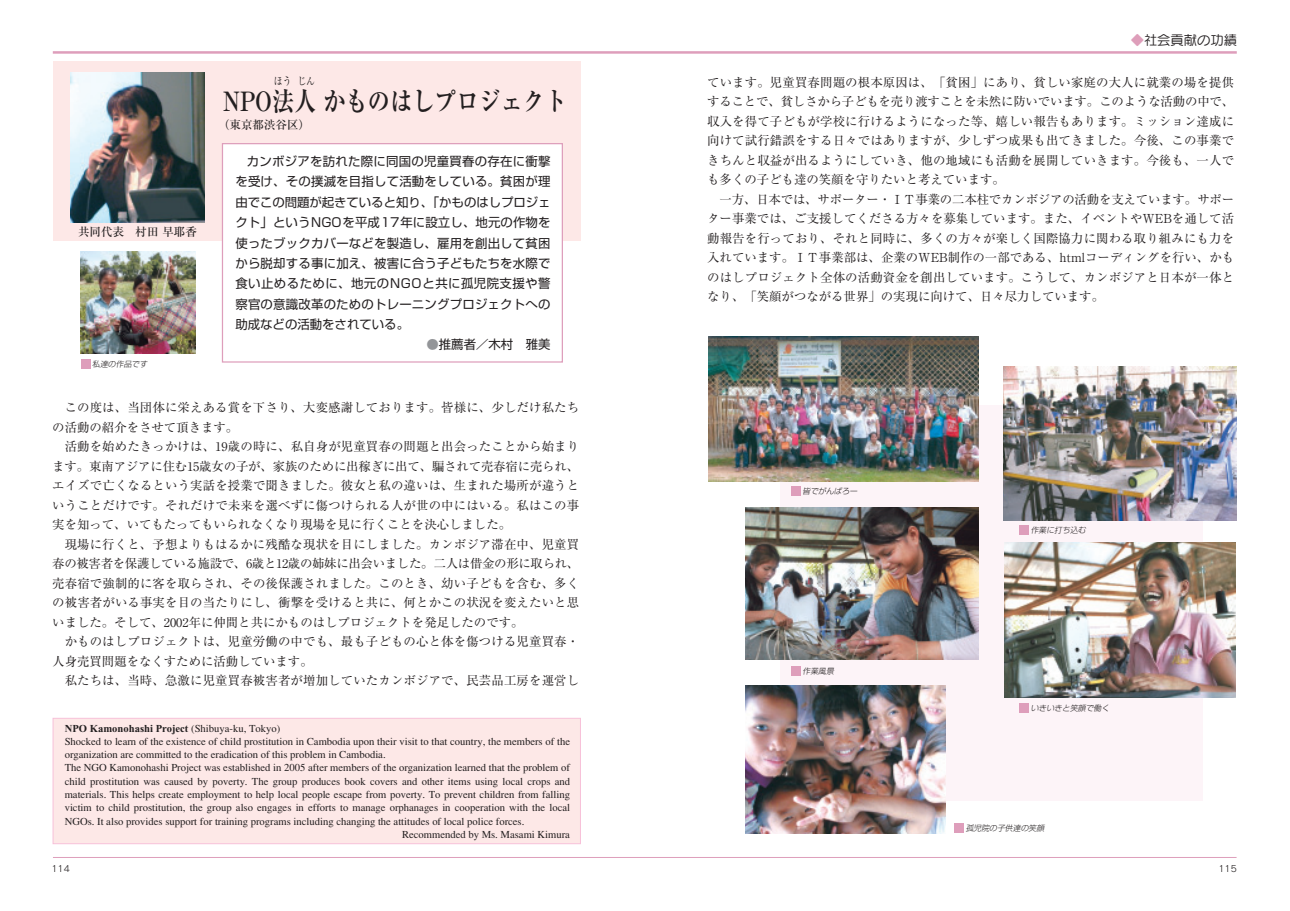
<style>
.page{position:relative;width:1290px;height:911px;background:#fff}
.page>*{position:absolute;margin:0;border:0;box-sizing:border-box;transform-origin:0 0}
.t1{font:700 26.62px "Ryumin";color:#231f20;scale:.83 1}
.t2{font:13.25px "Seurat CID M";color:#231f20}
.t3{font:12.38px/19.5px "Ryumin";letter-spacing:.01em;color:#231f20;text-align:justify}
.t4{font:12.38px/20.4px "Shin Go";letter-spacing:.015em;color:#231f20;text-align:justify}
.t5{font:500 11.5px "Ryumin";color:#231f20}
.t6{font:300 10.62px "Ryumin";color:#231f20}
.t7{font:700 10.62px "Times New Roman";color:#231f20}
.t8{font:10.62px "Ryumin";color:#231f20;scale:.83 1}
.t9{font:8.88px "Rodin CID M";color:#231f20}
.t10{font:italic 300 7.75px "Shin Go";color:#231f20}
.s1{color:#939598}
.s2{font-family:"Ryumin";font-weight:300}
.s3{color:#de9eba}
</style>
<div class="page">
<img style="left:52px;top:51px;width:1185px;height:807px">
<p class="t8" style="left:274px;top:77px;width:51px">ほう じん</p>
<h1 class="t1" style="left:223px;top:92px;width:416px">NPO法人 かものはしプロジェクト</h1>
<p class="t5" style="left:78px;top:227px;width:120px">共同代表　村田 早耶香</p>
<p class="t10" style="left:92px;top:361px;width:58px">私達の作品です</p>
<p class="t5" style="left:218px;top:121px;width:94px">（東京都渋谷区）</p>
<p class="t4" style="left:235px;top:152px;width:317px;text-indent:12px">カンボジアを訪れた際に同国の児童買春の存在に衝撃を受け、その撲滅を目指して活動をしている。貧困が理由でこの問題が起きていると知り、「かものはしプロジェクト」というNGOを平成17年に設立し、地元の作物を使ったブックカバーなどを製造し、雇用を創出して貧困から脱却する事に加え、被害に合う子どもたちを水際で食い止めるために、地元のNGOと共に孤児院支援や警察官の意識改革のためのトレーニングプロジェクトへの助成などの活動をされている。</p>
<p class="t4" style="left:426px;top:336px;width:126px"><span class="s1">●</span>推薦者／木村　雅美</p>
<p class="t3" style="left:52px;top:399px;width:528px;text-indent:12px">この度は、当団体に栄えある賞を下さり、大変感謝しております。皆様に、少しだけ私たちの活動の紹介をさせて頂きます。</p>
<p class="t3" style="left:52px;top:438px;width:528px;text-indent:12px">活動を始めたきっかけは、19歳の時に、私自身が児童買春の問題と出会ったことから始まります。東南アジアに住む15歳女の子が、家族のために出稼ぎに出て、騙されて売春宿に売られ、エイズで亡くなるという実話を授業で聞きました。彼女と私の違いは、生まれた場所が違うということだけです。それだけで未来を選べずに傷つけられる人が世の中にはいる。私はこの事実を知って、いてもたってもいられなくなり現場を見に行くことを決心しました。</p>
<p class="t3" style="left:52px;top:536px;width:528px;text-indent:12px">現場に行くと、予想よりもはるかに残酷な現状を目にしました。カンボジア滞在中、児童買春の被害者を保護している施設で、6歳と12歳の姉妹に出会いました。二人は借金の形に取られ、売春宿で強制的に客を取らされ、その後保護されました。このとき、幼い子どもを含む、多くの被害者がいる事実を目の当たりにし、衝撃を受けると共に、何とかこの状況を変えたいと思いました。そして、2002年に仲間と共にかものはしプロジェクトを発足したのです。</p>
<p class="t3" style="left:52px;top:633px;width:528px;text-indent:12px">かものはしプロジェクトは、児童労働の中でも、最も子どもの心と体を傷つける児童買春・人身売買問題をなくすために活動しています。</p>
<p class="t3" style="left:65px;top:672px;width:516px">私たちは、当時、急激に児童買春被害者が増加していたカンボジアで、民芸品工房を運営し</p>
<p class="t7" style="left:65px;top:724px;width:217px">NPO Kamonohashi Project <span class="s2">(Shibuya-ku, Tokyo)</span></p>
<p class="t6" style="left:65px;top:737px;width:507px">Shocked to learn of the existence of child prostitution in Cambodia upon their visit to that country, the members of the</p>
<p class="t6" style="left:65px;top:750px;width:322px">organization are committed to the eradication of this problem in Cambodia.</p>
<p class="t6" style="left:65px;top:763px;width:507px">The NGO Kamonohashi Project was established in 2005 after members of the organization learned that the problem of</p>
<p class="t6" style="left:65px;top:777px;width:507px">child prostitution was caused by poverty. The group produces book covers and other items using local crops and</p>
<p class="t6" style="left:65px;top:790px;width:507px">materials. This helps create employment to help local people escape from poverty. To prevent children from falling</p>
<p class="t6" style="left:65px;top:803px;width:507px">victim to child prostitution, the group also engages in efforts to manage orphanages in cooperation with the local</p>
<p class="t6" style="left:65px;top:817px;width:461px">NGOs. It also provides support for training programs including changing the attitudes of local police forces.</p>
<p class="t6" style="left:402px;top:830px;width:169px">Recommended by Ms. Masami Kimura</p>
<p class="t2" style="left:1131px;top:35px;width:108px"><span class="s3">◆</span>社会貢献の功績</p>
<p class="t3" style="left:707px;top:74px;width:528px">ています。児童買春問題の根本原因は、「貧困」にあり、貧しい家庭の大人に就業の場を提供することで、貧しさから子どもを売り渡すことを未然に防いでいます。このような活動の中で、収入を得て子どもが学校に行けるようになった等、嬉しい報告もあります。ミッション達成に向けて試行錯誤をする日々ではありますが、少しずつ成果も出てきました。今後、この事業できちんと収益が出るようにしていき、他の地域にも活動を展開していきます。今後も、一人でも多くの子ども達の笑顔を守りたいと考えています。</p>
<p class="t3" style="left:707px;top:191px;width:528px;text-indent:12px">一方、日本では、サポーター・ＩＴ事業の二本柱でカンボジアの活動を支えています。サポーター事業では、ご支援してくださる方々を募集しています。また、イベントやWEBを通して活動報告を行っており、それと同時に、多くの方々が楽しく国際協力に関わる取り組みにも力を入れています。ＩＴ事業部は、企業のWEB制作の一部である、htmlコーディングを行い、かものはしプロジェクト全体の活動資金を創出しています。こうして、カンボジアと日本が一体となり、「笑顔がつながる世界」の実現に向けて、日々尽力しています。</p>
<p class="t10" style="left:802px;top:488px;width:58px">皆でがんばろー</p>
<p class="t10" style="left:802px;top:668px;width:34px">作業風景</p>
<p class="t10" style="left:1031px;top:527px;width:58px">作業に打ち込む</p>
<p class="t10" style="left:1031px;top:705px;width:81px">いきいきと笑顔で働く</p>
<p class="t10" style="left:966px;top:825px;width:81px">孤児院の子供達の笑顔</p>
<p class="t9" style="left:52px;top:865px;width:20px">114</p>
<p class="t9" style="left:1218px;top:865px;width:20px">115</p>
</div>
